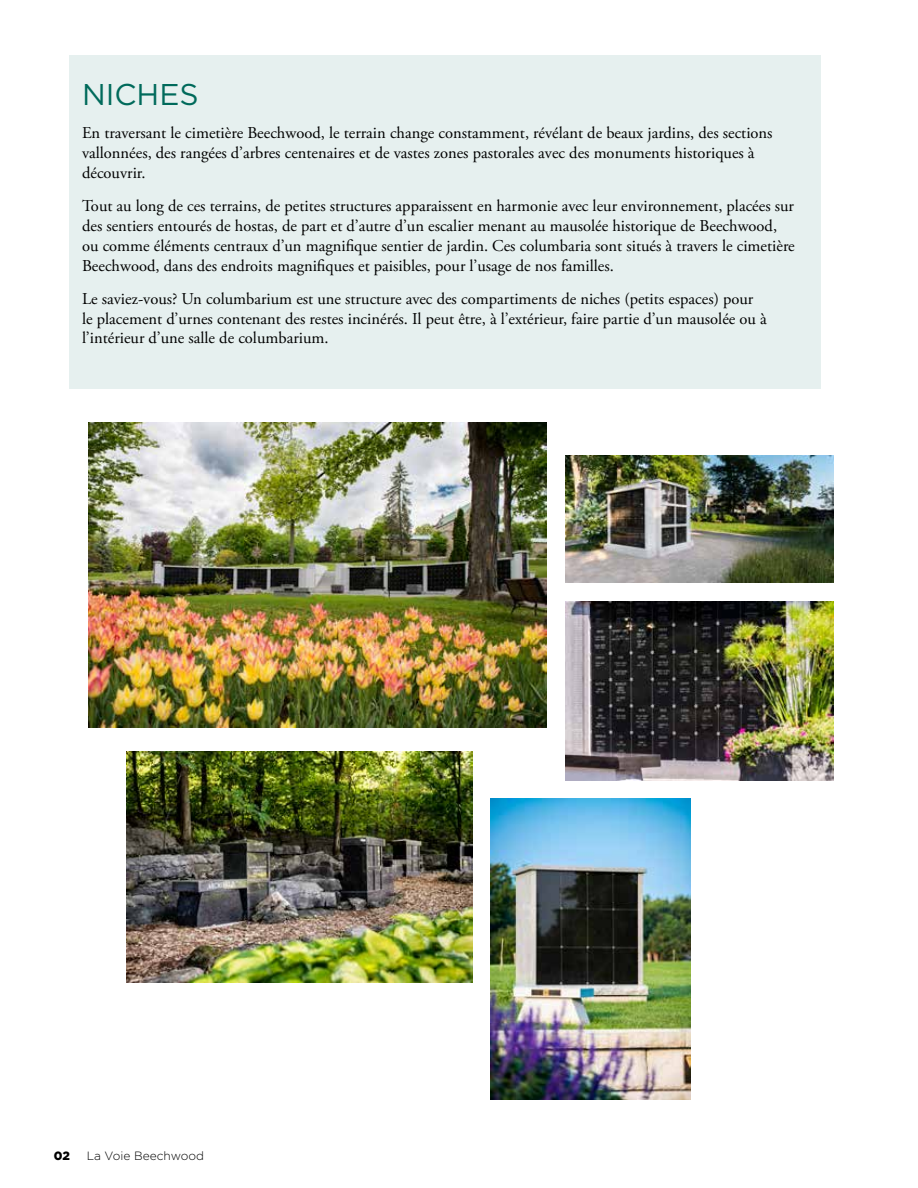
<style>
.page{position:relative;width:918px;height:1188px;background:#fff}
.page>*{position:absolute;margin:0;border:0;box-sizing:border-box;transform-origin:0 0}
.t1{font:30px "Gotham";color:#006a5b}
.t2{font:16.5px/19.8px "Adobe Garamond Pro";color:#000}
.t3{font:300 12px "Gotham";color:#000}
.t4{font:900 12px "Gotham";color:#000}
</style>
<div class="page">
<div style="left:69px;top:56px;width:752px;height:333px;background:#e6f0ef"></div>
<img style="left:89px;top:422px;width:458px;height:306px">
<img style="left:126px;top:752px;width:347px;height:230px">
<img style="left:566px;top:602px;width:267px;height:178px">
<img style="left:490px;top:799px;width:201px;height:301px">
<img style="left:566px;top:455px;width:267px;height:128px">
<h1 class="t1" style="left:82px;top:75px;width:118px">NICHES</h1>
<p class="t2" style="left:82px;top:124px;width:692px">En traversant le cimetière Beechwood, le terrain change constamment, révélant de beaux jardins, des sections vallonnées, des rangées d’arbres centenaires et de vastes zones pastorales avec des monuments historiques à découvrir.</p>
<p class="t2" style="left:82px;top:197px;width:714px">Tout au long de ces terrains, de petites structures apparaissent en harmonie avec leur environnement, placées sur des sentiers entourés de hostas, de part et d’autre d’un escalier menant au mausolée historique de Beechwood, ou comme éléments centraux d’un magnifique sentier de jardin. Ces columbaria sont situés à travers le cimetière Beechwood, dans des endroits magnifiques et paisibles, pour l’usage de nos familles.</p>
<p class="t2" style="left:82px;top:289px;width:686px">Le saviez-vous? Un columbarium est une structure avec des compartiments de niches (petits espaces) pour le placement d’urnes contenant des restes incinérés. Il peut être, à l’extérieur, faire partie d’un mausolée ou à l’intérieur d’une salle de columbarium.</p>
<p class="t4" style="left:54px;top:1147px;width:18px">02</p>
<p class="t3" style="left:87px;top:1148px;width:119px">La Voie Beechwood</p>
</div>
